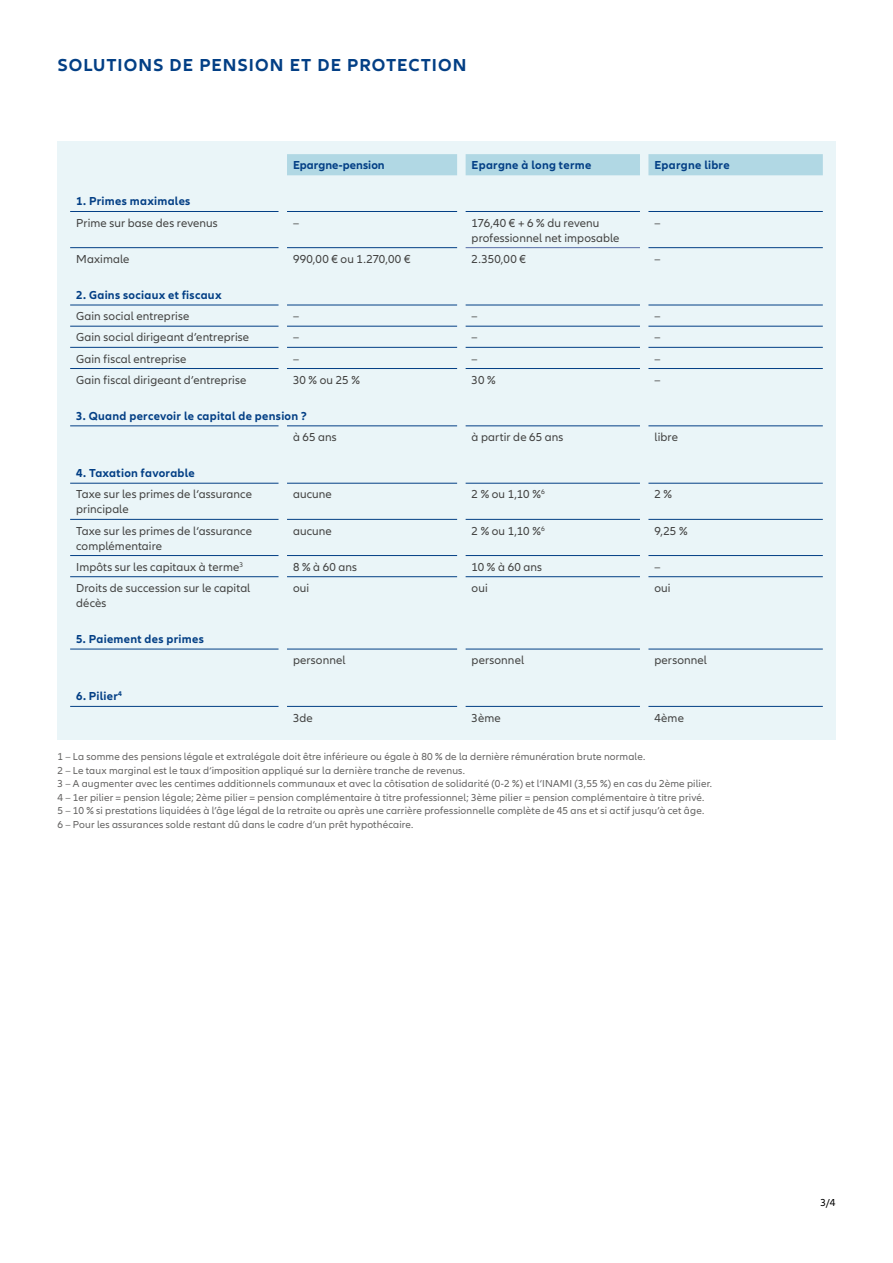
<style>
.page{position:relative;width:893px;height:1263px;background:#fff}
.page>*{position:absolute;margin:0;border:0;box-sizing:border-box;transform-origin:0 0}
.t1{font:700 18px "Allianz Neo";letter-spacing:.055em;color:#033f85}
.t2{font:12px/15px "Allianz Neo";letter-spacing:.01em;color:#424241}
.t3{font:700 12px "Allianz Neo";letter-spacing:.025em;color:#033f85}
.t4{font:700 12px "Allianz Neo";letter-spacing:.005em;color:#033f85}
.t5{font:10.5px/13.5px "Allianz Neo";letter-spacing:.015em;color:#656463}
.t6{font:10.5px "Allianz Neo";color:#000}
</style>
<div class="page">
<div style="left:57px;top:141px;width:779px;height:599px;background:#eaf5f8"></div>
<div style="left:287px;top:154px;width:536px;height:21px;background:#b1d8e4"></div>
<hr style="left:70px;top:426px;width:209px;height:1px;background:#033f85">
<hr style="left:70px;top:649px;width:209px;height:1px;background:#033f85">
<hr style="left:287px;top:649px;width:170px;height:1px;background:#033f85">
<hr style="left:466px;top:649px;width:174px;height:1px;background:#033f85">
<hr style="left:648px;top:649px;width:175px;height:1px;background:#033f85">
<hr style="left:70px;top:706px;width:209px;height:1px;background:#033f85">
<hr style="left:287px;top:706px;width:170px;height:1px;background:#033f85">
<hr style="left:466px;top:706px;width:174px;height:1px;background:#033f85">
<hr style="left:648px;top:706px;width:175px;height:1px;background:#033f85">
<hr style="left:287px;top:426px;width:170px;height:1px;background:#033f85">
<hr style="left:466px;top:426px;width:174px;height:1px;background:#033f85">
<hr style="left:648px;top:426px;width:175px;height:1px;background:#033f85">
<hr style="left:70px;top:211px;width:209px;height:1px;background:#033f85">
<hr style="left:70px;top:247px;width:209px;height:1px;background:#033f85">
<hr style="left:287px;top:211px;width:170px;height:1px;background:#033f85">
<hr style="left:287px;top:247px;width:170px;height:1px;background:#033f85">
<hr style="left:466px;top:211px;width:174px;height:1px;background:#033f85">
<hr style="left:466px;top:247px;width:174px;height:1px;background:#566ba6">
<hr style="left:648px;top:211px;width:175px;height:1px;background:#033f85">
<hr style="left:648px;top:247px;width:175px;height:1px;background:#033f85">
<hr style="left:70px;top:326px;width:209px;height:1px;background:#033f85">
<hr style="left:70px;top:347px;width:209px;height:1px;background:#033f85">
<hr style="left:70px;top:368px;width:209px;height:1px;background:#033f85">
<hr style="left:287px;top:326px;width:170px;height:1px;background:#033f85">
<hr style="left:287px;top:347px;width:170px;height:1px;background:#033f85">
<hr style="left:287px;top:368px;width:170px;height:1px;background:#033f85">
<hr style="left:466px;top:326px;width:174px;height:1px;background:#033f85">
<hr style="left:466px;top:347px;width:174px;height:1px;background:#033f85">
<hr style="left:466px;top:368px;width:174px;height:1px;background:#033f85">
<hr style="left:648px;top:326px;width:175px;height:1px;background:#033f85">
<hr style="left:648px;top:347px;width:175px;height:1px;background:#033f85">
<hr style="left:648px;top:368px;width:175px;height:1px;background:#033f85">
<hr style="left:70px;top:483px;width:209px;height:1px;background:#033f85">
<hr style="left:70px;top:519px;width:209px;height:1px;background:#033f85">
<hr style="left:70px;top:555px;width:209px;height:1px;background:#033f85">
<hr style="left:70px;top:576px;width:209px;height:1px;background:#033f85">
<hr style="left:287px;top:483px;width:170px;height:1px;background:#033f85">
<hr style="left:287px;top:519px;width:170px;height:1px;background:#033f85">
<hr style="left:287px;top:555px;width:170px;height:1px;background:#033f85">
<hr style="left:287px;top:576px;width:170px;height:1px;background:#033f85">
<hr style="left:466px;top:483px;width:174px;height:1px;background:#033f85">
<hr style="left:466px;top:519px;width:174px;height:1px;background:#033f85">
<hr style="left:466px;top:555px;width:174px;height:1px;background:#033f85">
<hr style="left:466px;top:576px;width:174px;height:1px;background:#033f85">
<hr style="left:648px;top:483px;width:175px;height:1px;background:#033f85">
<hr style="left:648px;top:519px;width:175px;height:1px;background:#033f85">
<hr style="left:648px;top:555px;width:175px;height:1px;background:#033f85">
<hr style="left:648px;top:576px;width:175px;height:1px;background:#033f85">
<hr style="left:70px;top:305px;width:209px;height:1px;background:#033f85">
<hr style="left:287px;top:305px;width:170px;height:1px;background:#033f85">
<hr style="left:466px;top:305px;width:174px;height:1px;background:#033f85">
<hr style="left:648px;top:305px;width:175px;height:1px;background:#033f85">
<h1 class="t1" style="left:57px;top:55px;width:410px">SOLUTIONS DE PENSION ET DE PROTECTION</h1>
<p class="t4" style="left:293px;top:158px;width:93px">Epargne-pension</p>
<p class="t3" style="left:472px;top:158px;width:121px">Epargne à long terme</p>
<p class="t3" style="left:654px;top:158px;width:77px">Epargne libre</p>
<p class="t3" style="left:76px;top:195px;width:116px">1. Primes maximales</p>
<p class="t2" style="left:76px;top:215px;width:143px">Prime sur base des revenus</p>
<p class="t2" style="left:293px;top:215px;width:7px">–</p>
<p class="t2" style="left:472px;top:215px;width:149px">176,40 € + 6 % du revenu professionnel net imposable</p>
<p class="t2" style="left:654px;top:215px;width:7px">–</p>
<p class="t2" style="left:76px;top:252px;width:55px">Maximale</p>
<p class="t2" style="left:293px;top:252px;width:119px">990,00 € ou 1.270,00 €</p>
<p class="t2" style="left:472px;top:252px;width:56px">2.350,00 €</p>
<p class="t2" style="left:654px;top:252px;width:7px">–</p>
<p class="t3" style="left:76px;top:288px;width:147px">2. Gains sociaux et fiscaux</p>
<p class="t2" style="left:76px;top:309px;width:115px">Gain social entreprise</p>
<p class="t2" style="left:293px;top:309px;width:7px">–</p>
<p class="t2" style="left:472px;top:309px;width:7px">–</p>
<p class="t2" style="left:654px;top:309px;width:7px">–</p>
<p class="t2" style="left:76px;top:330px;width:175px">Gain social dirigeant d’entreprise</p>
<p class="t2" style="left:293px;top:330px;width:7px">–</p>
<p class="t2" style="left:472px;top:330px;width:7px">–</p>
<p class="t2" style="left:654px;top:330px;width:7px">–</p>
<p class="t2" style="left:76px;top:351px;width:112px">Gain fiscal entreprise</p>
<p class="t2" style="left:293px;top:351px;width:7px">–</p>
<p class="t2" style="left:472px;top:351px;width:7px">–</p>
<p class="t2" style="left:654px;top:351px;width:7px">–</p>
<p class="t2" style="left:76px;top:372px;width:172px">Gain fiscal dirigeant d’entreprise</p>
<p class="t2" style="left:293px;top:372px;width:68px">30 % ou 25 %</p>
<p class="t2" style="left:472px;top:372px;width:26px">30 %</p>
<p class="t2" style="left:654px;top:372px;width:7px">–</p>
<p class="t3" style="left:76px;top:409px;width:232px">3. Quand percevoir le capital de pension ?</p>
<p class="t2" style="left:293px;top:430px;width:45px">à 65 ans</p>
<p class="t2" style="left:472px;top:430px;width:93px">à partir de 65 ans</p>
<p class="t2" style="left:654px;top:430px;width:25px">libre</p>
<p class="t3" style="left:76px;top:466px;width:120px">4. Taxation favorable</p>
<p class="t2" style="left:76px;top:487px;width:177px">Taxe sur les primes de l‘assurance principale</p>
<p class="t2" style="left:293px;top:487px;width:40px">aucune</p>
<p class="t2" style="left:472px;top:487px;width:75px">2 % ou 1,10 %<sup>6</sup></p>
<p class="t2" style="left:654px;top:487px;width:19px">2 %</p>
<p class="t2" style="left:76px;top:523px;width:177px">Taxe sur les primes de l‘assurance complémentaire</p>
<p class="t2" style="left:293px;top:523px;width:40px">aucune</p>
<p class="t2" style="left:472px;top:523px;width:75px">2 % ou 1,10 %<sup>6</sup></p>
<p class="t2" style="left:654px;top:523px;width:35px">9,25 %</p>
<p class="t2" style="left:76px;top:559px;width:169px">Impôts sur les capitaux à terme<sup>3</sup></p>
<p class="t2" style="left:293px;top:559px;width:66px">8 % à 60 ans</p>
<p class="t2" style="left:472px;top:559px;width:72px">10 % à 60 ans</p>
<p class="t2" style="left:654px;top:559px;width:7px">–</p>
<p class="t2" style="left:76px;top:581px;width:176px">Droits de succession sur le capital décès</p>
<p class="t2" style="left:293px;top:581px;width:18px">oui</p>
<p class="t2" style="left:472px;top:581px;width:18px">oui</p>
<p class="t2" style="left:654px;top:581px;width:18px">oui</p>
<p class="t3" style="left:76px;top:632px;width:129px">5. Paiement des primes</p>
<p class="t2" style="left:293px;top:653px;width:54px">personnel</p>
<p class="t2" style="left:472px;top:653px;width:54px">personnel</p>
<p class="t2" style="left:654px;top:653px;width:54px">personnel</p>
<p class="t3" style="left:76px;top:689px;width:47px">6. Pilier<sup>4</sup></p>
<p class="t2" style="left:293px;top:710px;width:21px">3de</p>
<p class="t2" style="left:472px;top:710px;width:31px">3ème</p>
<p class="t2" style="left:654px;top:710px;width:31px">4ème</p>
<p class="t5" style="left:57px;top:750px;width:656px">1 – La somme des pensions légale et extralégale doit être inférieure ou égale à 80 % de la dernière rémunération brute normale.<br>2 – Le taux marginal est le taux d‘imposition appliqué sur la dernière tranche de revenus.<br>3 – A augmenter avec les centimes additionnels communaux et avec la côtisation de solidarité (0-2 %) et l‘INAMI (3,55 %) en cas du 2ème pilier.<br>4 – 1er pilier = pension légale; 2ème pilier = pension complémentaire à titre professionnel; 3ème pilier = pension complémentaire à titre privé.<br>5 – 10 % si prestations liquidées à l’âge légal de la retraite ou après une carrière professionnelle complète de 45 ans et si actif jusqu’à cet âge.<br>6 – Pour les assurances solde restant dû dans le cadre d‘un prêt hypothécaire.</p>
<p class="t6" style="left:821px;top:1196px;width:16px">3/4</p>
</div>
